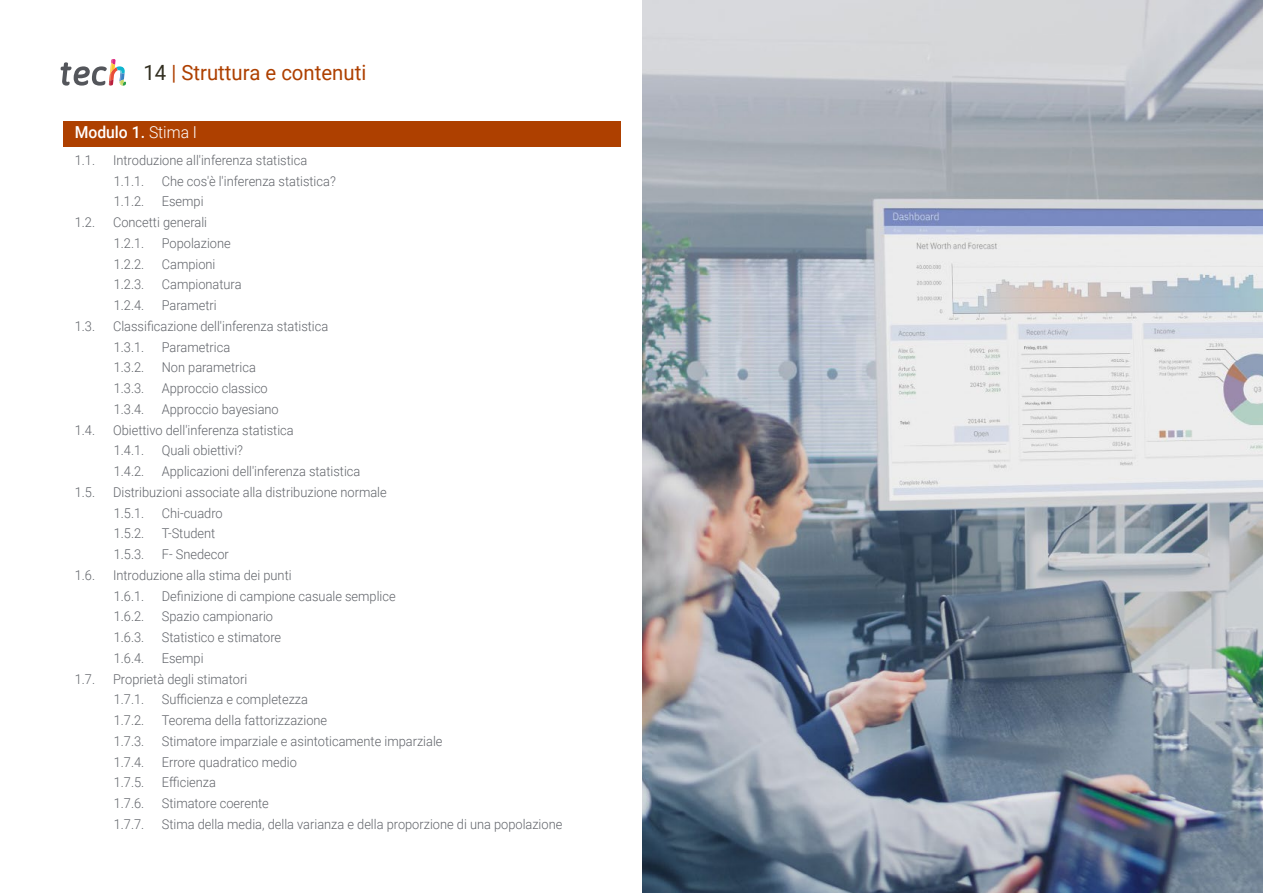
<style>
.page{position:relative;width:1263px;height:893px;background:#fff}
.page>*{position:absolute;margin:0;border:0;box-sizing:border-box;transform-origin:0 0}
.t1{font:21px "Roboto";color:#ae4000}
.t2{font:500 16.5px "Roboto";color:#fff;scale:.95 1}
.t3{font:300 13.5px/20.7px "Roboto";color:#61646a;scale:.95 1}
.s1{color:#312e20}
.s2{font-weight:300}
</style>
<div class="page">
<div style="left:64px;top:121px;width:557px;height:25px;background:#ae4000"></div>
<svg style="left:61px;top:59px;width:65px;height:27px"></svg>
<img style="left:642px;top:0;width:621px;height:893px">
<h1 class="t1" style="left:144px;top:57px;width:224px"><span class="s1">14</span> | Struttura e contenuti</h1>
<p class="t2" style="left:75px;top:120px;width:130px">Modulo 1. <span class="s2">Stima I</span></p>
<p class="t3" style="left:75px;top:149px;width:23px">1.1.</p>
<p class="t3" style="left:113px;top:149px;width:206px">Introduzione all'inferenza statistica<br>1.1.1.</p>
<p class="t3" style="left:162px;top:170px;width:185px">Che cos'è l'inferenza statistica?</p>
<p class="t3" style="left:114px;top:191px;width:34px">1.1.2.</p>
<p class="t3" style="left:162px;top:191px;width:45px">Esempi</p>
<p class="t3" style="left:75px;top:211px;width:23px">1.2.</p>
<p class="t3" style="left:113px;top:211px;width:101px">Concetti generali<br>1.2.1.</p>
<p class="t3" style="left:162px;top:232px;width:74px">Popolazione</p>
<p class="t3" style="left:114px;top:253px;width:34px">1.2.2.</p>
<p class="t3" style="left:162px;top:253px;width:58px">Campioni</p>
<p class="t3" style="left:114px;top:274px;width:34px">1.2.3.</p>
<p class="t3" style="left:162px;top:274px;width:85px">Campionatura</p>
<p class="t3" style="left:114px;top:294px;width:34px">1.2.4.</p>
<p class="t3" style="left:162px;top:294px;width:59px">Parametri</p>
<p class="t3" style="left:75px;top:315px;width:23px">1.3.</p>
<p class="t3" style="left:113px;top:315px;width:228px">Classificazione dell'inferenza statistica<br>1.3.1.</p>
<p class="t3" style="left:162px;top:336px;width:74px">Parametrica</p>
<p class="t3" style="left:114px;top:357px;width:34px">1.3.2.</p>
<p class="t3" style="left:162px;top:357px;width:101px">Non parametrica</p>
<p class="t3" style="left:114px;top:377px;width:34px">1.3.3.</p>
<p class="t3" style="left:162px;top:377px;width:113px">Approccio classico</p>
<p class="t3" style="left:114px;top:398px;width:34px">1.3.4.</p>
<p class="t3" style="left:162px;top:398px;width:125px">Approccio bayesiano</p>
<p class="t3" style="left:75px;top:419px;width:23px">1.4.</p>
<p class="t3" style="left:113px;top:419px;width:192px">Obiettivo dell'inferenza statistica<br>1.4.1.</p>
<p class="t3" style="left:162px;top:440px;width:87px">Quali obiettivi?</p>
<p class="t3" style="left:114px;top:460px;width:34px">1.4.2.</p>
<p class="t3" style="left:162px;top:460px;width:211px">Applicazioni dell'inferenza statistica</p>
<p class="t3" style="left:75px;top:481px;width:23px">1.5.</p>
<p class="t3" style="left:113px;top:481px;width:290px">Distribuzioni associate alla distribuzione normale<br>1.5.1.</p>
<p class="t3" style="left:162px;top:502px;width:66px">Chi-cuadro</p>
<p class="t3" style="left:114px;top:523px;width:34px">1.5.2.</p>
<p class="t3" style="left:162px;top:523px;width:58px">T-Student</p>
<p class="t3" style="left:114px;top:543px;width:34px">1.5.3.</p>
<p class="t3" style="left:162px;top:543px;width:72px">F- Snedecor</p>
<p class="t3" style="left:75px;top:564px;width:23px">1.6.</p>
<p class="t3" style="left:113px;top:564px;width:189px">Introduzione alla stima dei punti<br>1.6.1.</p>
<p class="t3" style="left:162px;top:585px;width:248px">Definizione di campione casuale semplice</p>
<p class="t3" style="left:114px;top:606px;width:34px">1.6.2.</p>
<p class="t3" style="left:162px;top:606px;width:119px">Spazio campionario</p>
<p class="t3" style="left:114px;top:626px;width:34px">1.6.3.</p>
<p class="t3" style="left:162px;top:626px;width:127px">Statistico e stimatore</p>
<p class="t3" style="left:114px;top:647px;width:34px">1.6.4.</p>
<p class="t3" style="left:162px;top:647px;width:45px">Esempi</p>
<p class="t3" style="left:75px;top:668px;width:23px">1.7.</p>
<p class="t3" style="left:113px;top:668px;width:143px">Proprietà degli stimatori<br>1.7.1.</p>
<p class="t3" style="left:162px;top:689px;width:155px">Sufficienza e completezza</p>
<p class="t3" style="left:114px;top:709px;width:34px">1.7.2.</p>
<p class="t3" style="left:162px;top:709px;width:176px">Teorema della fattorizzazione</p>
<p class="t3" style="left:114px;top:730px;width:34px">1.7.3.</p>
<p class="t3" style="left:162px;top:730px;width:297px">Stimatore imparziale e asintoticamente imparziale</p>
<p class="t3" style="left:114px;top:751px;width:34px">1.7.4.</p>
<p class="t3" style="left:162px;top:751px;width:144px">Errore quadratico medio</p>
<p class="t3" style="left:114px;top:772px;width:34px">1.7.5.</p>
<p class="t3" style="left:162px;top:772px;width:59px">Efficienza</p>
<p class="t3" style="left:114px;top:792px;width:34px">1.7.6.</p>
<p class="t3" style="left:162px;top:792px;width:114px">Stimatore coerente</p>
<p class="t3" style="left:114px;top:813px;width:34px">1.7.7.</p>
<p class="t3" style="left:162px;top:813px;width:423px">Stima della media, della varianza e della proporzione di una popolazione</p>
</div>
